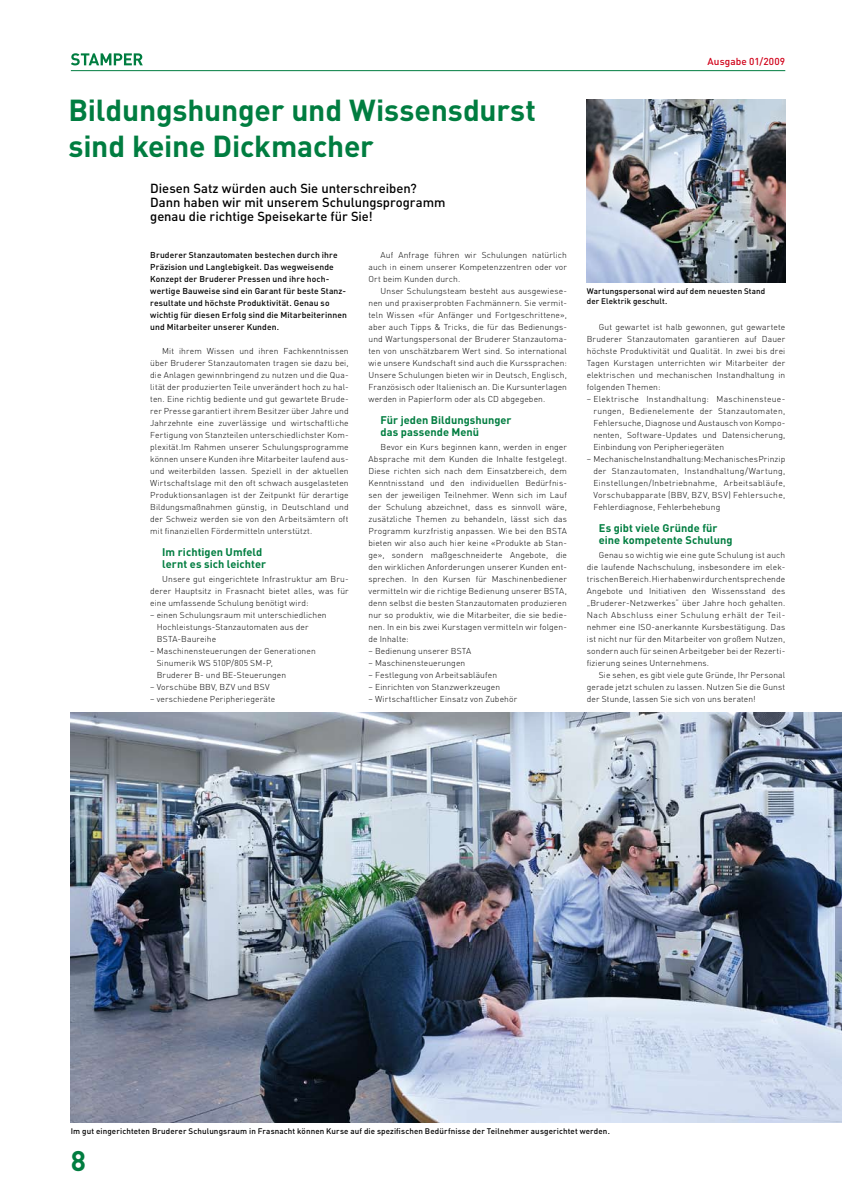
<style>
.page{position:relative;width:842px;height:1191px;background:#fff}
.page>*{position:absolute;margin:0;border:0;box-sizing:border-box;transform-origin:0 0}
.t1{font:700 30px/36px "DIN";letter-spacing:-.005em;color:#007d40}
.t2{font:700 28px "DIN";color:#007d40}
.t3{font:500 13px/14px "DIN";letter-spacing:-.005em;color:#000}
.t4{font:700 11px/12px "DIN";letter-spacing:.005em;color:#007d40}
.t5{font:500 10px "DIN";letter-spacing:.01em;color:#d10019}
.t6{font:300 8.5px/12px "DIN";letter-spacing:.015em;color:#000;text-align:justify}
.t7{font:500 8.5px/12px "DIN";letter-spacing:.015em;color:#000}
.t8{font:500 8px/10px "DIN";letter-spacing:.015em;color:#000}
</style>
<div class="page">
<hr style="left:71px;top:70px;width:714px;height:1px;background:#007d40">
<svg style="left:71px;top:53px;width:72px;height:12px"></svg>
<img style="left:587px;top:99px;width:198px;height:184px">
<img style="left:71px;top:713px;width:771px;height:409px">
<h1 class="t1" style="left:69px;top:90px;width:469px">Bildungshunger und Wissensdurst sind keine Dickmacher</h1>
<h3 class="t3" style="left:150px;top:181px;width:297px">Diesen Satz würden auch Sie unterschreiben?<br>Dann haben wir mit unserem Schulungsprogramm genau die richtige Speisekarte für Sie!</h3>
<p class="t7" style="left:150px;top:249px;width:198px">Bruderer Stanzautomaten bestechen durch ihre Präzision und Langlebigkeit. Das wegweisende Konzept der Bruderer Pressen und ihre hoch&shy;wertige Bauweise sind ein Garant für beste Stanz&shy;resultate und höchste Produktivität. Genau so wichtig für diesen Erfolg sind die Mitarbeiterinnen und Mitarbeiter unserer Kunden.</p>
<p class="t6" style="left:150px;top:345px;width:200px;text-indent:12px">Mit ihrem Wissen und ihren Fachkenntnissen über Bruderer Stanzautomaten tragen sie dazu bei, die Anlagen gewinnbringend zu nutzen und die Qua&shy;lität der produzierten Teile unverändert hoch zu hal&shy;ten. Eine richtig bediente und gut gewartete Brude&shy;rer Presse garantiert ihrem Besitzer über Jahre und Jahrzehnte eine zuverlässige und wirtschaftliche Fertigung von Stanzteilen unterschiedlichster Kom&shy;plexität.Im Rahmen unserer Schulungsprogramme können unsere Kunden ihre Mitarbeiter laufend aus&shy;und weiterbilden lassen. Speziell in der aktuellen Wirtschaftslage mit den oft schwach ausgelasteten Produktionsanlagen ist der Zeitpunkt für derartige Bildungsmaßnahmen günstig, in Deutschland und der Schweiz werden sie von den Arbeitsämtern oft mit finanziellen Fördermitteln unterstützt.</p>
<p class="t4" style="left:162px;top:545px;width:105px">Im richtigen Umfeld lernt es sich leichter</p>
<p class="t6" style="left:150px;top:573px;width:200px;text-indent:12px">Unsere gut eingerichtete Infrastruktur am Bru&shy;derer Hauptsitz in Frasnacht bietet alles, was für eine umfassende Schulung benötigt wird:</p>
<p class="t6" style="left:157px;top:609px;width:171px;text-align:left;text-indent:-7px">– einen Schulungsraum mit unterschiedlichen<br>Hochleistungs-Stanzautomaten aus der<br>BSTA-Baureihe</p>
<p class="t6" style="left:157px;top:645px;width:160px;text-align:left;text-indent:-7px">– Maschinensteuerungen der Generationen<br>Sinumerik WS 510P/805 SM-P,<br>Bruderer B- und BE-Steuerungen</p>
<p class="t6" style="left:150px;top:681px;width:121px">– Vorschübe BBV, BZV und BSV</p>
<p class="t6" style="left:150px;top:693px;width:127px">– verschiedene Peripheriegeräte</p>
<p class="t6" style="left:368px;top:249px;width:200px;text-indent:12px">Auf Anfrage führen wir Schulungen natürlich auch in einem unserer Kompetenzzentren oder vor Ort beim Kunden durch.</p>
<p class="t6" style="left:368px;top:285px;width:200px;text-indent:12px">Unser Schulungsteam besteht aus ausgewiese&shy;nen und praxiserprobten Fachmännern. Sie vermit&shy;teln Wissen «für Anfänger und Fortgeschrittene», aber auch Tipps &amp; Tricks, die für das Bedienungs&shy;und Wartungspersonal der Bruderer Stanzautoma&shy;ten von unschätzbarem Wert sind. So international wie unsere Kundschaft sind auch die Kurssprachen:<br>Unsere Schulungen bieten wir in Deutsch, Englisch, Französisch oder Italienisch an. Die Kursunterlagen werden in Papierform oder als CD abgegeben.</p>
<p class="t4" style="left:381px;top:413px;width:133px">Für jeden Bildungshunger das passende Menü</p>
<p class="t6" style="left:369px;top:441px;width:200px;text-indent:12px">Bevor ein Kurs beginnen kann, werden in enger Absprache mit dem Kunden die Inhalte festgelegt.<br>Diese richten sich nach dem Einsatzbereich, dem Kenntnisstand und den individuellen Bedürfnis&shy;sen der jeweiligen Teilnehmer. Wenn sich im Lauf der Schulung abzeichnet, dass es sinnvoll wäre, zusätzliche Themen zu behandeln, lässt sich das Programm kurzfristig anpassen. Wie bei den BSTA bieten wir also auch hier keine «Produkte ab Stan&shy;ge», sondern maßgeschneiderte Angebote, die den wirklichen Anforderungen unserer Kunden ent&shy;sprechen. In den Kursen für Maschinenbediener vermitteln wir die richtige Bedienung unserer BSTA, denn selbst die besten Stanzautomaten produzieren nur so produktiv, wie die Mitarbeiter, die sie bedie&shy;nen. In ein bis zwei Kurstagen vermitteln wir folgen&shy;de Inhalte:</p>
<p class="t6" style="left:369px;top:645px;width:104px">– Bedienung unserer BSTA</p>
<p class="t6" style="left:369px;top:657px;width:98px">– Maschinensteuerungen</p>
<p class="t6" style="left:369px;top:669px;width:130px">– Festlegung von Arbeitsabläufen</p>
<p class="t6" style="left:369px;top:681px;width:133px">– Einrichten von Stanzwerkzeugen</p>
<p class="t6" style="left:369px;top:693px;width:150px">– Wirtschaftlicher Einsatz von Zubehör</p>
<p class="t5" style="left:707px;top:55px;width:79px">Ausgabe 01/2009</p>
<p class="t8" style="left:587px;top:285px;width:180px">Wartungspersonal wird auf dem neuesten Stand der Elektrik geschult.</p>
<p class="t6" style="left:587px;top:321px;width:200px;text-indent:12px">Gut gewartet ist halb gewonnen, gut gewartete Bruderer Stanzautomaten garantieren auf Dauer höchste Produktivität und Qualität. In zwei bis drei Tagen Kurstagen unterrichten wir Mitarbeiter der elektrischen und mechanischen Instandhaltung in folgenden Themen:</p>
<p class="t6" style="left:593px;top:393px;width:193px;text-align:left;text-indent:-7px">– Elektrische Instandhaltung: Maschinensteue&shy;rungen, Bedienelemente der Stanzautomaten, Fehlersuche, Diagnose und Austausch von Kompo&shy;nenten, Software-Updates und Datensicherung, Einbindung von Peripheriegeräten</p>
<p class="t6" style="left:593px;top:453px;width:193px;text-indent:-7px">– Mechanische Instandhaltung: Mechanisches Prinzip der Stanzautomaten, Instandhaltung/Wartung, Einstellungen/Inbetriebnahme, Arbeitsabläufe, Vorschubapparate (BBV, BZV, BSV) Fehlersuche, Fehlerdiagnose, Fehlerbehebung</p>
<p class="t4" style="left:599px;top:521px;width:135px">Es gibt viele Gründe für eine kompetente Schulung</p>
<p class="t6" style="left:587px;top:548px;width:200px;text-align:left;text-indent:12px">Genau so wichtig wie eine gute Schulung ist auch die laufende Nachschulung, insbesondere im elek&shy;trischen Bereich. Hier haben wir durch entsprechende Angebote und Initiativen den Wissensstand des „Bruderer-Netzwerkes“ über Jahre hoch gehalten.<br>Nach Abschluss einer Schulung erhält der Teil&shy;nehmer eine ISO-anerkannte Kursbestätigung. Das ist nicht nur für den Mitarbeiter von großem Nutzen, sondern auch für seinen Arbeitgeber bei der Rezerti&shy;fizierung seines Unternehmens.</p>
<p class="t6" style="left:587px;top:669px;width:200px;text-indent:12px">Sie sehen, es gibt viele gute Gründe, Ihr Personal gerade jetzt schulen zu lassen. Nutzen Sie die Gunst der Stunde, lassen Sie sich von uns beraten!</p>
<p class="t8" style="left:71px;top:1126px;width:540px">Im gut eingerichteten Bruderer Schulungsraum in Frasnacht können Kurse auf die spezifischen Bedürfnisse der Teilnehmer ausgerichtet werden.</p>
<h2 class="t2" style="left:71px;top:1142px;width:17px">8</h2>
</div>
